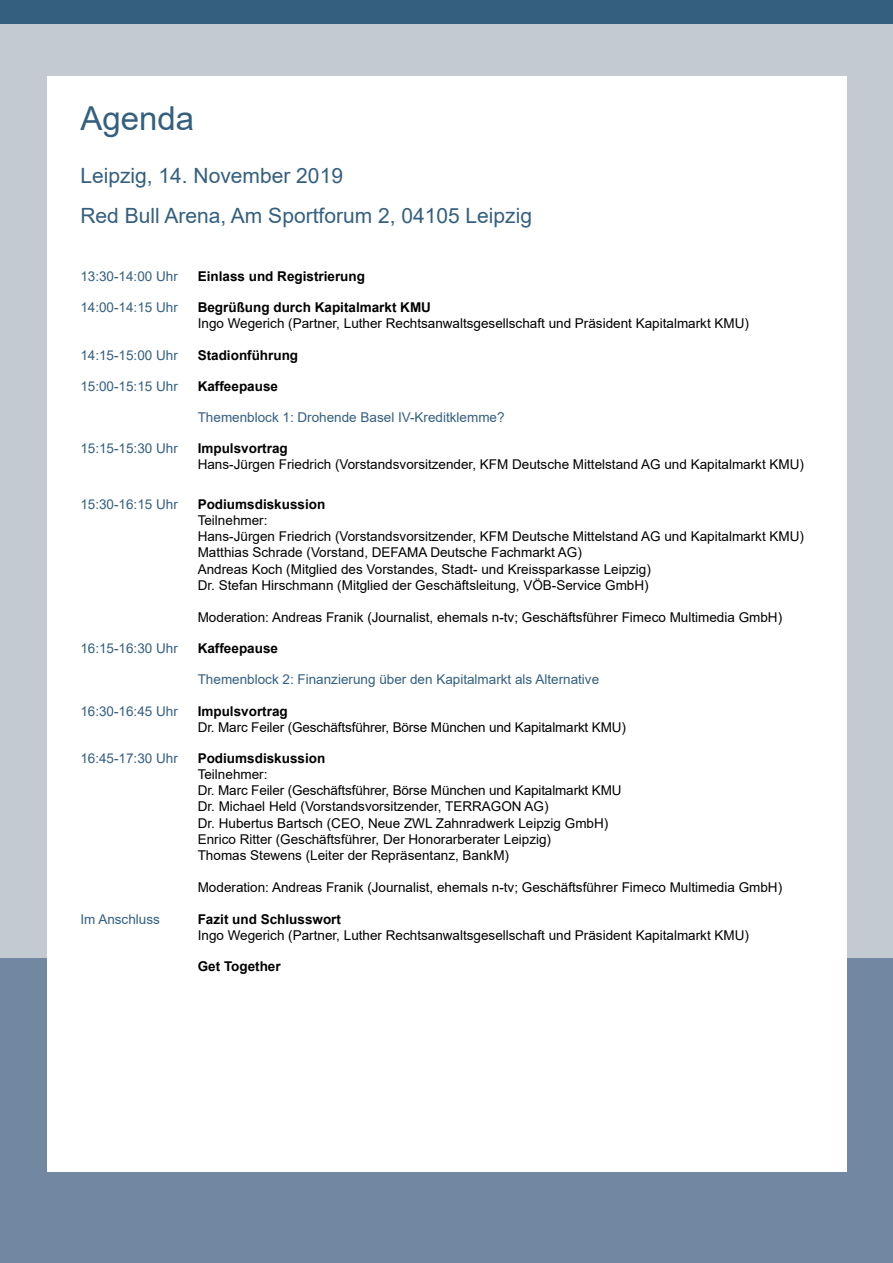
<style>
.page{position:relative;width:893px;height:1263px;background:#fff}
.page>*{position:absolute;margin:0;border:0;box-sizing:border-box;transform-origin:0 0}
.t1{font:33px "Arial";color:#345f7f}
.t2{font:21px/39.6px "Arial";color:#345f7f}
.t3{font:13.5px/16.2px "Arial";color:#000}
.t4{font:13.5px "Arial";color:#345f7f}
.t5{font:700 13.5px "Arial";color:#000}
</style>
<div class="page">
<div style="left:0;top:952px;width:893px;height:311px;background:#7287a1"></div>
<div style="left:0;top:20px;width:893px;height:938px;background:#c3cad1"></div>
<div style="left:47px;top:77px;width:799px;height:1095px;background:#fff"></div>
<div style="left:0;top:0;width:893px;height:23px;background:#345f7f"></div>
<h1 class="t1" style="left:80px;top:96px;width:115px">Agenda</h1>
<h2 class="t2" style="left:80px;top:156px;width:453px">Leipzig, 14. November 2019<br>Red Bull Arena, Am Sportforum 2, 04105 Leipzig</h2>
<p class="t4" style="left:80px;top:267px;width:99px">13:30-14:00 Uhr</p>
<p class="t5" style="left:198px;top:267px;width:169px">Einlass und Registrierung</p>
<p class="t4" style="left:80px;top:298px;width:99px">14:00-14:15 Uhr</p>
<p class="t5" style="left:198px;top:298px;width:235px">Begrüßung durch Kapitalmarkt KMU</p>
<p class="t3" style="left:198px;top:315px;width:553px">Ingo Wegerich (Partner, Luther Rechtsanwaltsgesellschaft und Präsident Kapitalmarkt KMU)</p>
<p class="t4" style="left:80px;top:345px;width:99px">14:15-15:00 Uhr</p>
<p class="t5" style="left:198px;top:345px;width:102px">Stadionführung</p>
<p class="t4" style="left:80px;top:377px;width:99px">15:00-15:15 Uhr</p>
<p class="t5" style="left:198px;top:376px;width:82px">Kaffeepause</p>
<p class="t4" style="left:198px;top:408px;width:308px">Themenblock 1: Drohende Basel IV-Kreditklemme?</p>
<p class="t4" style="left:80px;top:439px;width:99px">15:15-15:30 Uhr</p>
<p class="t5" style="left:198px;top:439px;width:92px">Impulsvortrag</p>
<p class="t3" style="left:198px;top:456px;width:608px">Hans-Jürgen Friedrich (Vorstandsvorsitzender, KFM Deutsche Mittelstand AG und Kapitalmarkt KMU)</p>
<p class="t4" style="left:80px;top:495px;width:99px">15:30-16:15 Uhr</p>
<p class="t5" style="left:198px;top:495px;width:129px">Podiumsdiskussion</p>
<p class="t3" style="left:198px;top:512px;width:608px">Teilnehmer:<br>Hans-Jürgen Friedrich (Vorstandsvorsitzender, KFM Deutsche Mittelstand AG und Kapitalmarkt KMU)<br>Matthias Schrade (Vorstand, DEFAMA Deutsche Fachmarkt AG)<br>Andreas Koch (Mitglied des Vorstandes, Stadt- und Kreissparkasse Leipzig)<br>Dr. Stefan Hirschmann (Mitglied der Geschäftsleitung, VÖB-Service GmbH)</p>
<p class="t3" style="left:198px;top:609px;width:586px">Moderation: Andreas Franik (Journalist, ehemals n-tv; Geschäftsführer Fimeco Multimedia GmbH)</p>
<p class="t4" style="left:80px;top:639px;width:99px">16:15-16:30 Uhr</p>
<p class="t5" style="left:198px;top:639px;width:82px">Kaffeepause</p>
<p class="t4" style="left:198px;top:670px;width:403px">Themenblock 2: Finanzierung über den Kapitalmarkt als Alternative</p>
<p class="t4" style="left:80px;top:701px;width:99px">16:30-16:45 Uhr</p>
<p class="t5" style="left:198px;top:701px;width:92px">Impulsvortrag</p>
<p class="t3" style="left:198px;top:719px;width:430px">Dr. Marc Feiler (Geschäftsführer, Börse München und Kapitalmarkt KMU)</p>
<p class="t4" style="left:80px;top:749px;width:99px">16:45-17:30 Uhr</p>
<p class="t5" style="left:198px;top:749px;width:129px">Podiumsdiskussion</p>
<p class="t3" style="left:198px;top:766px;width:425px">Teilnehmer:<br>Dr. Marc Feiler (Geschäftsführer, Börse München und Kapitalmarkt KMU Dr. Michael Held (Vorstandsvorsitzender, TERRAGON AG)<br>Dr. Hubertus Bartsch (CEO, Neue ZWL Zahnradwerk Leipzig GmbH)<br>Enrico Ritter (Geschäftsführer, Der Honorarberater Leipzig)<br>Thomas Stewens (Leiter der Repräsentanz, BankM)</p>
<p class="t3" style="left:198px;top:879px;width:586px">Moderation: Andreas Franik (Journalist, ehemals n-tv; Geschäftsführer Fimeco Multimedia GmbH)</p>
<p class="t4" style="left:80px;top:909px;width:81px">Im Anschluss</p>
<p class="t5" style="left:198px;top:909px;width:145px">Fazit und Schlusswort</p>
<p class="t3" style="left:198px;top:927px;width:553px">Ingo Wegerich (Partner, Luther Rechtsanwaltsgesellschaft und Präsident Kapitalmarkt KMU)</p>
<p class="t5" style="left:198px;top:956px;width:85px">Get Together</p>
</div>
